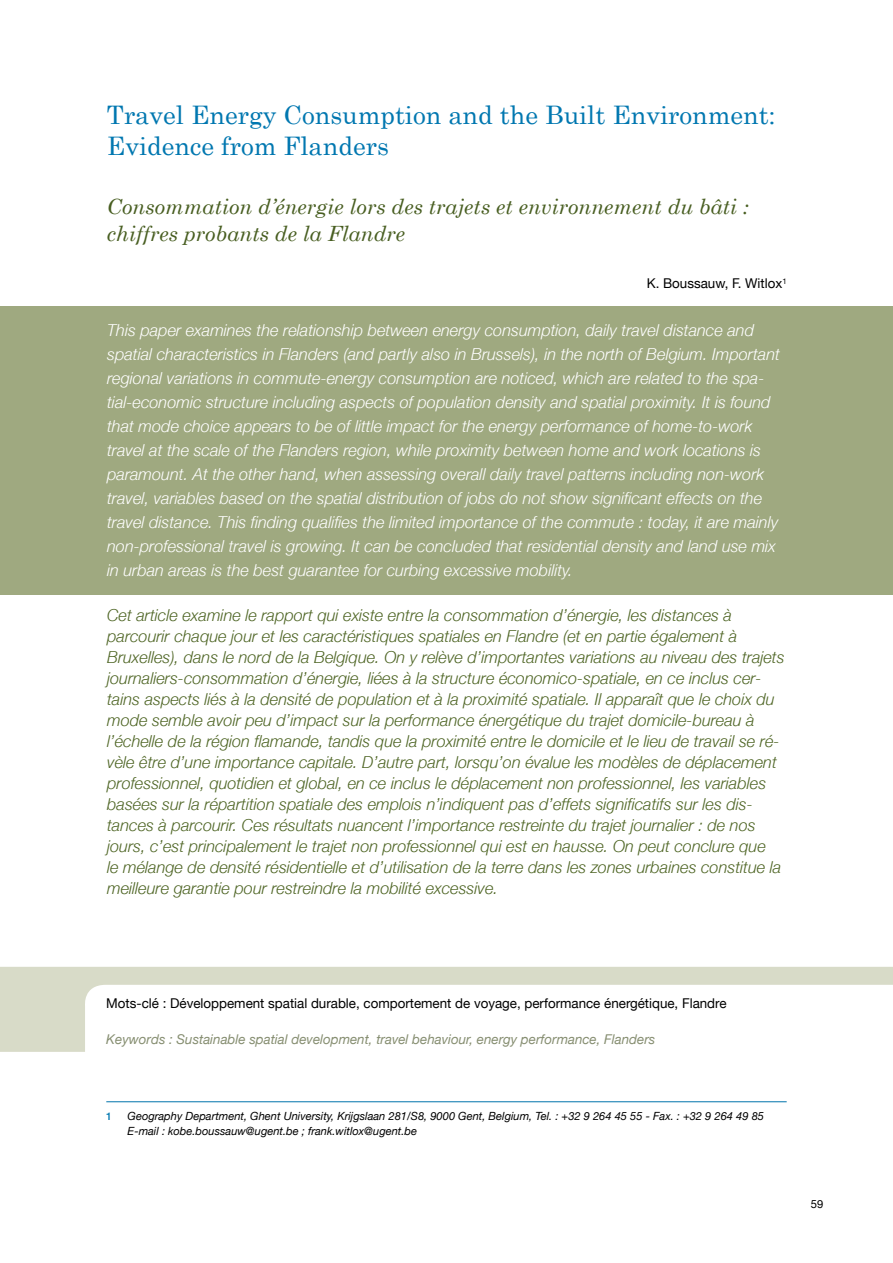
<style>
.page{position:relative;width:893px;height:1263px;background:#fff}
.page>*{position:absolute;margin:0;border:0;box-sizing:border-box;transform-origin:0 0}
.t1{font:25.5px/31.5px "Century Schoolbook";color:#0077b0}
.t2{font:italic 21px/27px "Century Schoolbook";color:#485e21}
.t3{font:italic 300 16.5px/21px "Helvetica Neue LT";color:#4d6423}
.t4{font:italic 300 16.5px/24px "Helvetica Neue LT";color:#fff}
.t5{font:13.5px "Helvetica Neue LT";color:#000}
.t6{font:italic 13.5px "Helvetica Neue LT";color:#868e71}
.t7{font:italic 11.25px/15px "Helvetica Neue LT";color:#000}
.t8{font:11.25px "Helvetica Neue LT";color:#000}
.t9{font:500 10.5px "Helvetica Neue LT";color:#0077b0}
</style>
<div class="page">
<div style="left:0;top:306px;width:893px;height:288px;background:#9fa980"></div>
<hr style="left:106px;top:1101px;width:681px;height:1px;background:#0073ab">
<svg style="left:0;top:967px;width:893px;height:85px"></svg>
<h1 class="t1" style="left:107px;top:97px;width:670px">Travel Energy Consumption and the Built Environment:<br>Evidence from Flanders</h1>
<p class="t2" style="left:107px;top:192px;width:643px">Consommation d’énergie lors des trajets et environnement du bâti : chiffres probants de la Flandre</p>
<p class="t5" style="left:647px;top:275px;width:141px">K. Boussauw, F. Witlox<sup>1</sup></p>
<p class="t4" style="left:107px;top:318px;width:674px">This paper examines the relationship between energy consumption, daily travel distance and spatial characteristics in Flanders (and partly also in Brussels), in the north of Belgium. Important regional variations in commute-energy consumption are noticed, which are related to the spa&shy;tial-economic structure including aspects of population density and spatial proximity. It is found that mode choice appears to be of little impact for the energy performance of home-to-work travel at the scale of the Flanders region, while proximity between home and work locations is paramount. At the other hand, when assessing overall daily travel patterns including non-work travel, variables based on the spatial distribution of jobs do not show significant effects on the travel distance. This finding qualifies the limited importance of the commute : today, it are mainly non-professional travel is growing. It can be concluded that residential density and land use mix in urban areas is the best guarantee for curbing excessive mobility.</p>
<p class="t3" style="left:107px;top:604px;width:679px">Cet article examine le rapport qui existe entre la consommation d’énergie, les distances à parcourir chaque jour et les caractéristiques spatiales en Flandre (et en partie également à Bruxelles), dans le nord de la Belgique. On y relève d’importantes variations au niveau des trajets journaliers-consommation d’énergie, liées à la structure économico-spatiale, en ce inclus cer&shy;tains aspects liés à la densité de population et à la proximité spatiale. Il apparaît que le choix du mode semble avoir peu d’impact sur la performance énergétique du trajet domicile-bureau à l’échelle de la région flamande, tandis que la proximité entre le domicile et le lieu de travail se ré&shy;vèle être d’une importance capitale. D’autre part, lorsqu’on évalue les modèles de déplacement professionnel, quotidien et global, en ce inclus le déplacement non professionnel, les variables basées sur la répartition spatiale des emplois n’indiquent pas d’effets significatifs sur les dis&shy;tances à parcourir. Ces résultats nuancent l’importance restreinte du trajet journalier : de nos jours, c’est principalement le trajet non professionnel qui est en hausse. On peut conclure que<br>le mélange de densité résidentielle et d’utilisation de la terre dans les zones urbaines constitue la meilleure garantie pour restreindre la mobilité excessive.</p>
<p class="t5" style="left:106px;top:995px;width:622px">Mots-clé : Développement spatial durable, comportement de voyage, performance énergétique, Flandre</p>
<p class="t6" style="left:106px;top:1031px;width:550px">Keywords : Sustainable spatial development, travel behaviour, energy performance, Flanders</p>
<p class="t9" style="left:106px;top:1110px;width:7px">1</p>
<p class="t7" style="left:128px;top:1109px;width:638px">Geography Department, Ghent University, Krijgslaan 281/S8, 9000 Gent, Belgium, Tel. : +32 9 264 45 55 - Fax. : +32 9 264 49 85<br>E-mail : kobe.boussauw@ugent.be ; frank.witlox@ugent.be</p>
<p class="t8" style="left:811px;top:1197px;width:14px">59</p>
</div>
